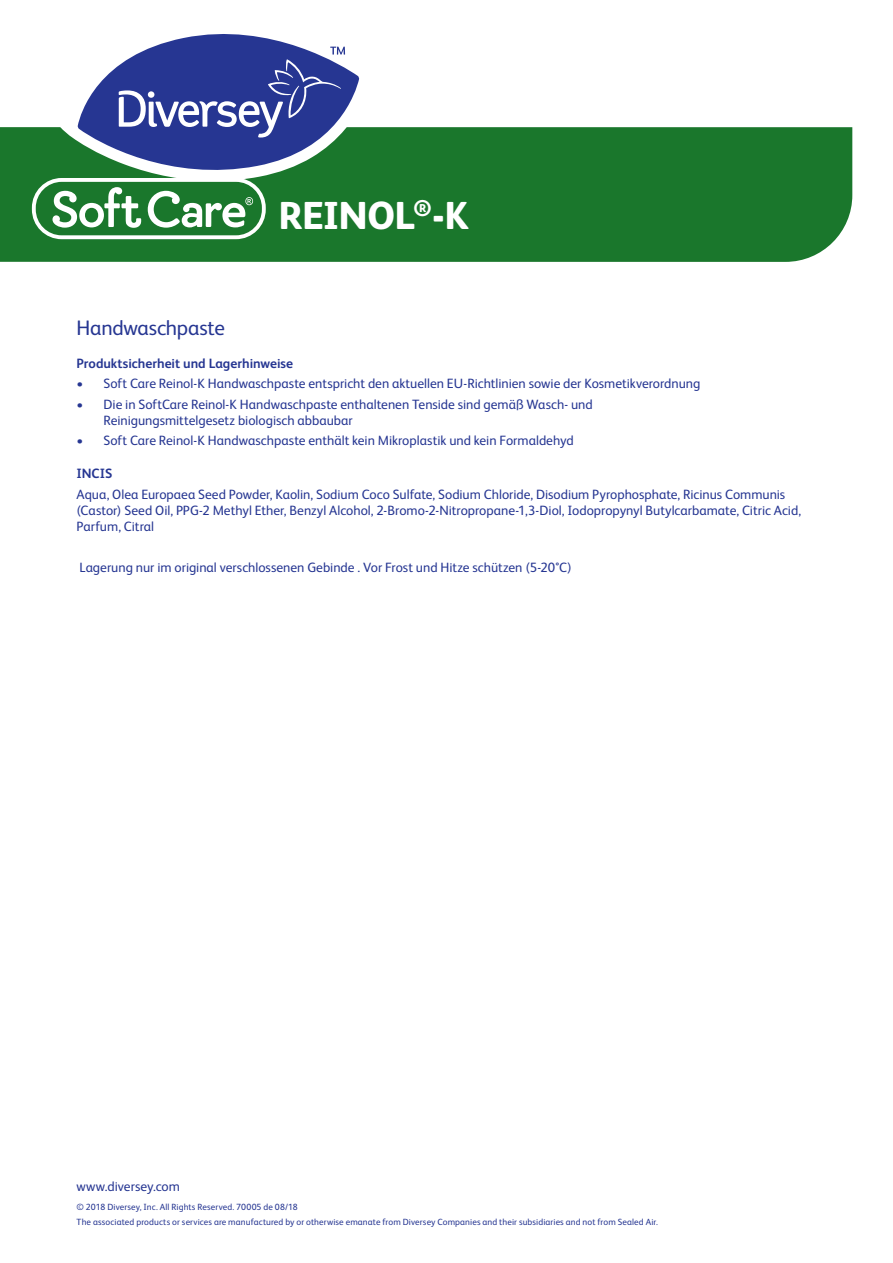
<style>
.page{position:relative;width:893px;height:1263px;background:#fff}
.page>*{position:absolute;margin:0;border:0;box-sizing:border-box;transform-origin:0 0}
.t1{font:800 39px "FS Albert Pro";letter-spacing:-.02em;color:#fff}
.t2{font:21px "FS Albert Pro";letter-spacing:-.01em;color:#263692}
.t3{font:13.5px/16.2px "FS Albert Pro";color:#263692}
.t4{font:700 13.5px "FS Albert Pro";color:#263692}
.t5{font:9px/15px "FS Albert Pro";letter-spacing:.015em;color:#263692}
</style>
<div class="page">
<div style="left:0;top:127px;width:852px;height:135px;background:#1a772c"></div>
<svg style="left:32px;top:178px;width:234px;height:61px"></svg>
<svg style="left:58px;top:78px;width:316px;height:103px"></svg>
<svg style="left:78px;top:34px;width:281px;height:148px"></svg>
<svg style="left:119px;top:47px;width:226px;height:91px;background:#4a58a4"></svg>
<h1 class="t1" style="left:279px;top:185px;width:192px">REINOL<sup>®</sup>-K</h1>
<h2 class="t2" style="left:77px;top:313px;width:150px">Handwaschpaste</h2>
<p class="t4" style="left:77px;top:353px;width:218px">Produktsicherheit und Lagerhinweise</p>
<p class="t3" style="left:77px;top:374px;width:625px">• Soft Care Reinol-K Handwaschpaste entspricht den aktuellen EU-Richtlinien sowie der Kosmetikverordnung</p>
<p class="t3" style="left:104px;top:395px;width:491px;text-indent:-27px">• Die in SoftCare Reinol-K Handwaschpaste enthaltenen Tenside sind gemäß Wasch- und<br>Reinigungsmittelgesetz biologisch abbaubar</p>
<p class="t3" style="left:77px;top:431px;width:499px">• Soft Care Reinol-K Handwaschpaste enthält kein Mikroplastik und kein Formaldehyd</p>
<p class="t4" style="left:77px;top:464px;width:37px">INCIS</p>
<p class="t3" style="left:77px;top:485px;width:726px">Aqua, Olea Europaea Seed Powder, Kaolin, Sodium Coco Sulfate, Sodium Chloride, Disodium Pyrophosphate, Ricinus Communis (Castor) Seed Oil, PPG-2 Methyl Ether, Benzyl Alcohol, 2-Bromo-2-Nitropropane-1,3-Diol, Iodopropynyl Butylcarbamate, Citric Acid,<br>Parfum, Citral</p>
<p class="t3" style="left:80px;top:558px;width:494px">Lagerung nur im original verschlossenen Gebinde . Vor Frost und Hitze schützen (5-20°C)</p>
<p class="t3" style="left:77px;top:1177px;width:105px">www.diversey.com</p>
<p class="t5" style="left:77px;top:1198px;width:583px">© 2018 Diversey, Inc. All Rights Reserved. 70005 de 08/18<br>The associated products or services are manufactured by or otherwise emanate from Diversey Companies and their subsidiaries and not from Sealed Air.</p>
</div>
